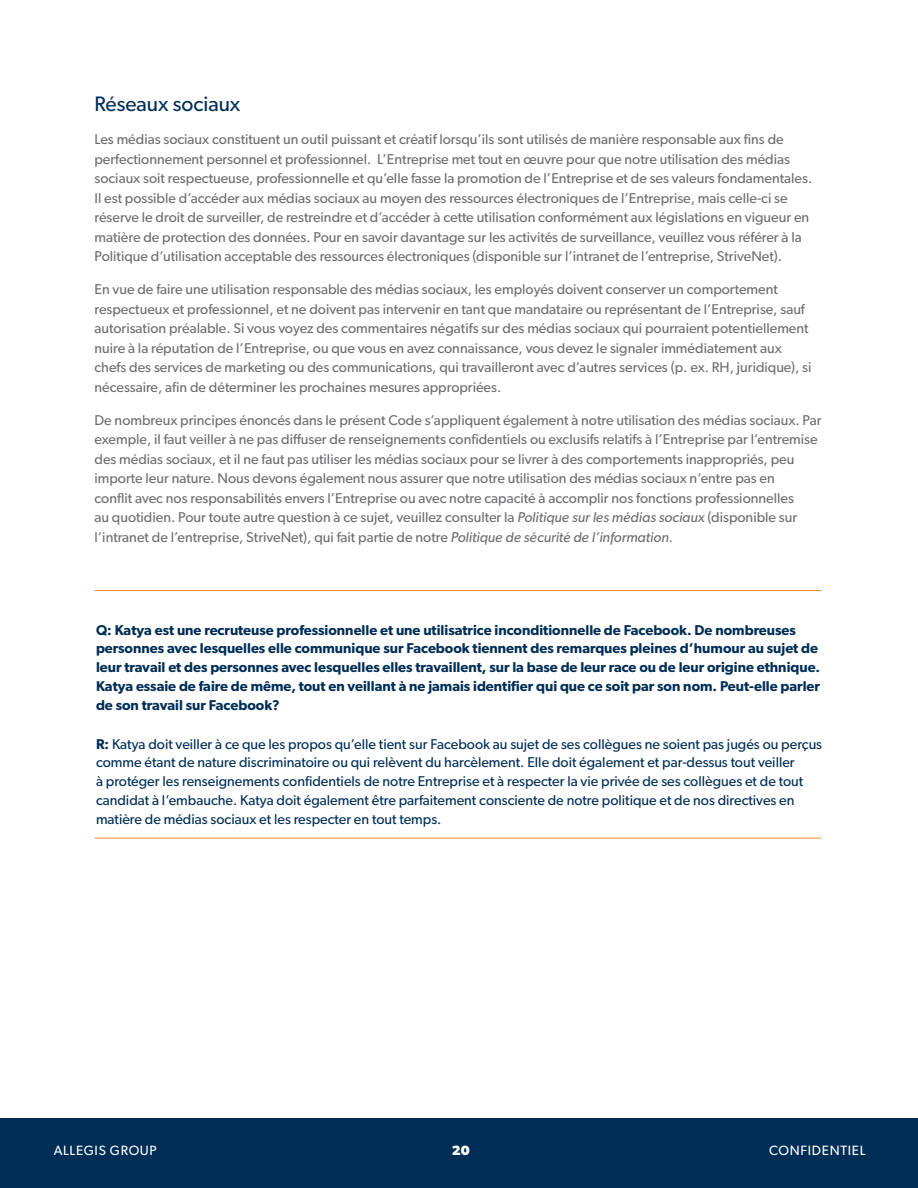
<style>
.page{position:relative;width:918px;height:1188px;background:#fff}
.page>*{position:absolute;margin:0;border:0;box-sizing:border-box;transform-origin:0 0}
.t1{font:21px "Gibson";color:#002e56}
.t2{font:14.25px/19.5px "Gibson";color:#6d6e71}
.t3{font:14.25px/18.8px "Gibson";color:#002e56}
.t4{font:600 14.25px/18.8px "Gibson";color:#002e56}
.t5{font:13.5px "Gibson";letter-spacing:.05em;color:#fff}
.t6{font:700 13.5px "Gibson";color:#fff}
.s1{font-style:italic}
.s2{font-weight:600}
</style>
<div class="page">
<div style="left:0;top:1118px;width:918px;height:70px;background:#002e56"></div>
<hr style="left:94px;top:590px;width:727px;height:1px;background:#f68b1f">
<hr style="left:94px;top:838px;width:727px;height:1px;background:#f68b1f">
<h1 class="t1" style="left:94px;top:91px;width:147px">Réseaux sociaux</h1>
<p class="t2" style="left:94px;top:129px;width:719px">Les médias sociaux constituent un outil puissant et créatif lorsqu’ils sont utilisés de manière responsable aux fins de perfectionnement personnel et professionnel. L’Entreprise met tout en œuvre pour que notre utilisation des médias sociaux soit respectueuse, professionnelle et qu’elle fasse la promotion de l’Entreprise et de ses valeurs fondamentales.<br>Il est possible d’accéder aux médias sociaux au moyen des ressources électroniques de l’Entreprise, mais celle-ci se réserve le droit de surveiller, de restreindre et d’accéder à cette utilisation conformément aux législations en vigueur en matière de protection des données. Pour en savoir davantage sur les activités de surveillance, veuillez vous référer à la Politique d’utilisation acceptable des ressources électroniques (disponible sur l’intranet de l’entreprise, StriveNet).</p>
<p class="t2" style="left:94px;top:279px;width:719px">En vue de faire une utilisation responsable des médias sociaux, les employés doivent conserver un comportement respectueux et professionnel, et ne doivent pas intervenir en tant que mandataire ou représentant de l’Entreprise, sauf autorisation préalable. Si vous voyez des commentaires négatifs sur des médias sociaux qui pourraient potentiellement nuire à la réputation de l’Entreprise, ou que vous en avez connaissance, vous devez le signaler immédiatement aux chefs des services de marketing ou des communications, qui travailleront avec d’autres services (p. ex. RH, juridique), si nécessaire, afin de déterminer les prochaines mesures appropriées.</p>
<p class="t2" style="left:94px;top:410px;width:729px">De nombreux principes énoncés dans le présent Code s’appliquent également à notre utilisation des médias sociaux. Par exemple, il faut veiller à ne pas diffuser de renseignements confidentiels ou exclusifs relatifs à l’Entreprise par l’entremise des médias sociaux, et il ne faut pas utiliser les médias sociaux pour se livrer à des comportements inappropriés, peu importe leur nature. Nous devons également nous assurer que notre utilisation des médias sociaux n’entre pas en<br>conflit avec nos responsabilités envers l’Entreprise ou avec notre capacité à accomplir nos fonctions professionnelles<br>au quotidien. Pour toute autre question à ce sujet, veuillez consulter la <span class="s1">Politique sur les médias sociaux</span> (disponible sur l’intranet de l’entreprise, StriveNet), qui fait partie de notre <span class="s1">Politique de sécurité de l’information</span>.</p>
<p class="t4" style="left:96px;top:620px;width:726px">Q: Katya est une recruteuse professionnelle et une utilisatrice inconditionnelle de Facebook. De nombreuses personnes avec lesquelles elle communique sur Facebook tiennent des remarques pleines d’humour au sujet de leur travail et des personnes avec lesquelles elles travaillent, sur la base de leur race ou de leur origine ethnique.<br>Katya essaie de faire de même, tout en veillant à ne jamais identifier qui que ce soit par son nom. Peut-elle parler de son travail sur Facebook?</p>
<p class="t3" style="left:96px;top:734px;width:728px"><span class="s2">R:</span> Katya doit veiller à ce que les propos qu’elle tient sur Facebook au sujet de ses collègues ne soient pas jugés ou perçus comme étant de nature discriminatoire ou qui relèvent du harcèlement. Elle doit également et par-dessus tout veiller<br>à protéger les renseignements confidentiels de notre Entreprise et à respecter la vie privée de ses collègues et de tout candidat à l’embauche. Katya doit également être parfaitement consciente de notre politique et de nos directives en matière de médias sociaux et les respecter en tout temps.</p>
<p class="t5" style="left:54px;top:1143px;width:105px">ALLEGIS GROUP</p>
<p class="t6" style="left:452px;top:1143px;width:19px">20</p>
<p class="t5" style="left:769px;top:1143px;width:98px">CONFIDENTIEL</p>
</div>
